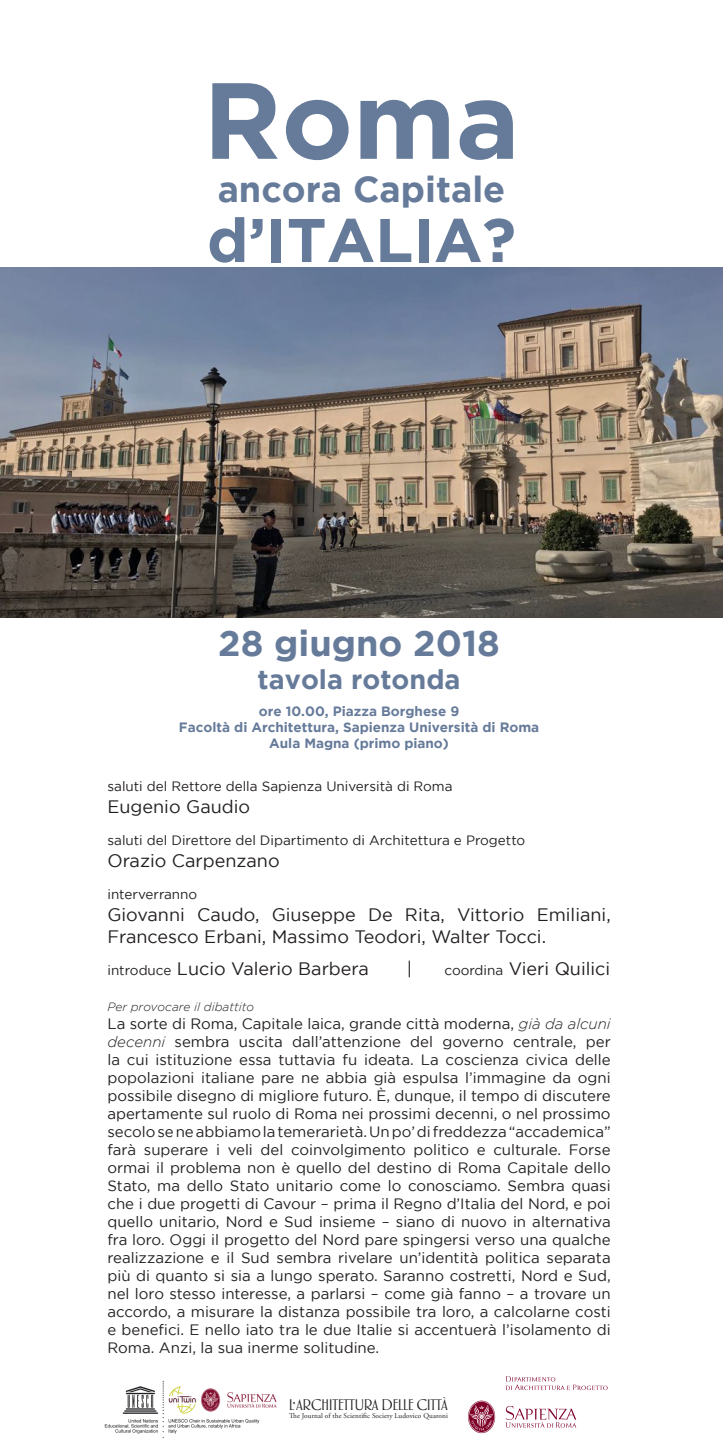
<style>
.page{position:relative;width:723px;height:1446px;background:#fff}
.page>*{position:absolute;margin:0;border:0;box-sizing:border-box;transform-origin:0 0}
.t1{font:700 108px "Gotham";color:#667b9a}
.t2{font:700 61.5px "Gotham";color:#667b9a}
.t3{font:700 36px "Gotham";color:#667b9a}
.t4{font:700 27px "Gotham";color:#667b9a}
.t5{font:18px/21.6px "Gotham";color:#231f20}
.t6{font:15px/18px "Gotham";color:#231f20;text-align:justify}
.t7{font:13.5px "Gotham";color:#231f20}
.t8{font:700 13.5px "Gotham";color:#667b9a}
.t9{font:12.9px "Aphasia BT";color:#231f20}
.t10{font:italic 300 12px "Gotham";color:#231f20}
.t11{font:7.35px "Adobe Garamond Pro";letter-spacing:.01em;color:#231f20}
.s1{font-size:13.5px}
.s2{font-weight:300;font-style:italic}
</style>
<div class="page">
<img style="left:0;top:267px;width:723px;height:351px">
<img style="left:104px;top:1380px;width:173px;height:59px">
<svg style="left:506px;top:1376px;width:101px;height:14px"></svg>
<svg style="left:468px;top:1400px;width:27px;height:33px"></svg>
<svg style="left:505px;top:1406px;width:71px;height:22px"></svg>
<p class="t1" style="left:203px;top:58px;width:318px">Roma</p>
<p class="t3" style="left:218px;top:168px;width:289px">ancora Capitale</p>
<p class="t2" style="left:207px;top:205px;width:310px">d’ITALIA?</p>
<p class="t3" style="left:218px;top:623px;width:283px">28 giugno 2018</p>
<p class="t4" style="left:258px;top:663px;width:204px">tavola rotonda</p>
<p class="t8" style="left:259px;top:703px;width:202px">ore 10.00, Piazza Borghese 9</p>
<p class="t8" style="left:179px;top:719px;width:362px">Facoltà di Architettura, Sapienza Università di Roma</p>
<p class="t8" style="left:269px;top:735px;width:181px">Aula Magna (primo piano)</p>
<p class="t7" style="left:107px;top:779px;width:347px">saluti del Rettore della Sapienza Università di Roma</p>
<p class="t5" style="left:107px;top:795px;width:144px">Eugenio Gaudio</p>
<p class="t7" style="left:107px;top:833px;width:419px">saluti del Direttore del Dipartimento di Architettura e Progetto</p>
<p class="t5" style="left:107px;top:849px;width:174px">Orazio Carpenzano</p>
<p class="t7" style="left:107px;top:887px;width:91px">interverranno</p>
<p class="t5" style="left:107px;top:903px;width:505px">Giovanni Caudo, Giuseppe De Rita, Vittorio Emiliani,<br>Francesco Erbani, Massimo Teodori, Walter Tocci.</p>
<p class="t5" style="left:107px;top:957px;width:263px"><span class="s1">introduce</span> Lucio Valerio Barbera</p>
<p class="t5" style="left:407px;top:957px;width:7px">|</p>
<p class="t5" style="left:444px;top:957px;width:167px"><span class="s1">coordina</span> Vieri Quilici</p>
<p class="t10" style="left:107px;top:1000px;width:148px">Per provocare il dibattito</p>
<p class="t6" style="left:107px;top:1014px;width:505px">La sorte di Roma, Capitale laica, grande città moderna, <span class="s2">già da alcuni decenni</span> sembra uscita dall’attenzione del governo centrale, per la cui istituzione essa tuttavia fu ideata. La coscienza civica delle popolazioni italiane pare ne abbia già espulsa l’immagine da ogni possibile disegno di migliore futuro. È, dunque, il tempo di discutere apertamente sul ruolo di Roma nei prossimi decenni, o nel prossimo secolo se ne abbiamo la temerarietà. Un po’ di freddezza “accademica” farà superare i veli del coinvolgimento politico e culturale. Forse ormai il problema non è quello del destino di Roma Capitale dello Stato, ma dello Stato unitario come lo conosciamo. Sembra quasi che i due progetti di Cavour – prima il Regno d’Italia del Nord, e poi quello unitario, Nord e Sud insieme – siano di nuovo in alternativa fra loro. Oggi il progetto del Nord pare spingersi verso una qualche realizzazione e il Sud sembra rivelare un’identità politica separata più di quanto si sia a lungo sperato. Saranno costretti, Nord e Sud, nel loro stesso interesse, a parlarsi – come già fanno – a trovare un accordo, a misurare la distanza possibile tra loro, a calcolarne costi e benefici. E nello iato tra le due Italie si accentuerà l’isolamento di Roma. Anzi, la sua inerme solitudine.</p>
<p class="t9" style="left:289px;top:1396px;width:160px">L’ARCHITETTURA DELLE CITTÀ</p>
<p class="t11" style="left:289px;top:1411px;width:160px">The Journal of the Scientific Society Ludovico Quaroni</p>
</div>
